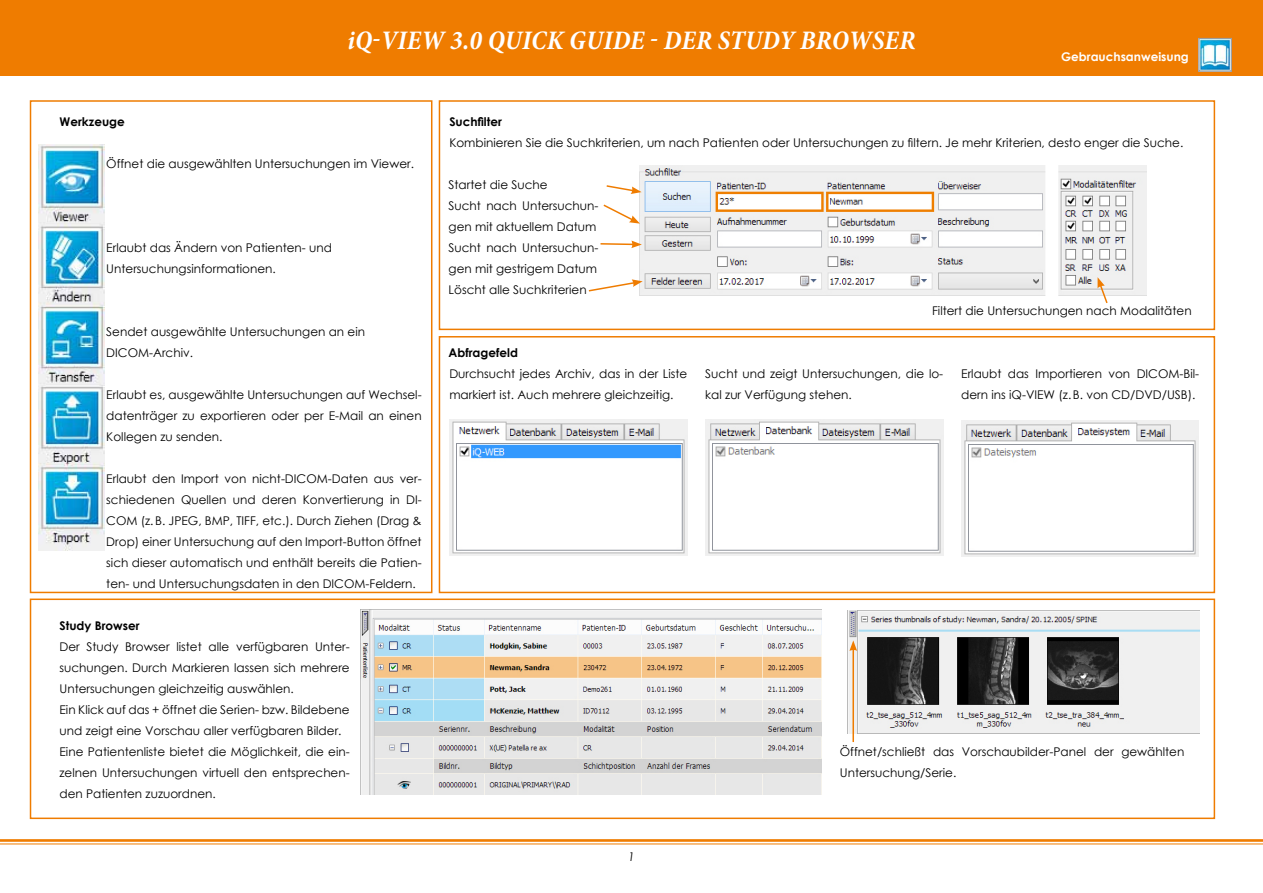
<style>
.page{position:relative;width:1263px;height:893px;background:#fff}
.page>*{position:absolute;margin:0;border:0;box-sizing:border-box;transform-origin:0 0}
.t1{font:italic 700 condensed 27px "Minion Pro";letter-spacing:.01em;color:#fff}
.t2{font:12px/21px "Century Gothic";color:#000}
.t3{font:700 12px "Century Gothic";color:#000}
.t4{font:700 12px "Century Gothic";color:#fff}
.t5{font:italic 12px "Century Gothic";color:#000}
</style>
<div class="page">
<div style="left:0;top:0;width:1263px;height:75px;background:#ef7c00"></div>
<hr style="left:0;top:839px;width:1263px;height:3px;background:#ef7c00">
<hr style="left:0;top:843px;width:1263px;height:1px;background:#ef7c00">
<div style="left:439px;top:100px;width:776px;height:230px;border:2px solid #ef7c00"></div>
<div style="left:30px;top:100px;width:402px;height:493px;border:2px solid #ef7c00"></div>
<div style="left:439px;top:336px;width:776px;height:257px;border:2px solid #ef7c00"></div>
<div style="left:30px;top:598px;width:1185px;height:221px;border:2px solid #ef7c00"></div>
<img style="left:639px;top:165px;width:507px;height:131px">
<svg style="left:588px;top:279px;width:55px;height:14px"></svg>
<svg style="left:600px;top:241px;width:42px;height:7px"></svg>
<svg style="left:603px;top:203px;width:37px;height:21px"></svg>
<svg style="left:606px;top:184px;width:36px;height:10px"></svg>
<svg style="left:1097px;top:277px;width:12px;height:26px"></svg>
<img style="left:449px;top:420px;width:238px;height:135px">
<img style="left:705px;top:420px;width:238px;height:136px">
<img style="left:961px;top:421px;width:238px;height:135px">
<img style="left:39px;top:144px;width:65px;height:406px">
<img style="left:360px;top:609px;width:462px;height:186px">
<img style="left:1200px;top:40px;width:30px;height:30px">
<div style="left:1198px;top:38px;width:34px;height:34px;border:1px solid #9c9c9d"></div>
<img style="left:847px;top:610px;width:352px;height:124px">
<hr style="left:852px;top:649px;width:2px;height:93px;background:#ef7c00">
<svg style="left:849px;top:640px;width:8px;height:11px"></svg>
<h1 class="t1" style="left:347px;top:22px;width:519px">IQ-VIEW 3.0 QUICK GUIDE - DER STUDY BROWSE</h1>
<h1 class="t1" style="left:899px;top:22px;width:18px">R</h1>
<p class="t4" style="left:1061px;top:47px;width:129px">Gebrauchsanweisung</p>
<p class="t3" style="left:60px;top:113px;width:67px">Werkzeuge</p>
<p class="t2" style="left:106px;top:153px;width:309px">Öffnet die ausgewählten Untersuchungen im Viewer.</p>
<p class="t2" style="left:106px;top:237px;width:227px">Erlaubt das Ändern von Patienten- und<br>Untersuchungsinformationen.</p>
<p class="t2" style="left:106px;top:321px;width:260px">Sendet ausgewählte Untersuchungen an ein<br>DICOM-Archiv.</p>
<p class="t2" style="left:106px;top:384px;width:317px;text-align:justify">Erlaubt es, ausgewählte Untersuchungen auf Wechsel&shy;datenträger zu exportieren oder per E-Mail an einen Kollegen zu senden.</p>
<p class="t2" style="left:106px;top:468px;width:317px;text-align:justify">Erlaubt den Import von nicht-DICOM-Daten aus ver&shy;schiedenen Quellen und deren Konvertierung in DI-COM (z.B. JPEG, BMP, TIFF, etc.). Durch Ziehen (Drag &amp; Drop) einer Untersuchung auf den Import-Button öffnet sich dieser automatisch und enthält bereits die Patien&shy;ten- und Untersuchungsdaten in den DICOM-Feldern.</p>
<p class="t3" style="left:60px;top:617px;width:82px">Study Browser</p>
<p class="t2" style="left:60px;top:636px;width:292px">Der Study Browser listet alle verfügbaren Unter&shy;suchungen. Durch Markieren lassen sich mehrere Untersuchungen gleichzeitig auswählen.<br>Ein Klick auf das + öffnet die Serien- bzw. Bildebene und zeigt eine Vorschau aller verfügbaren Bilder.<br>Eine Patientenliste bietet die Möglichkeit, die ein&shy;zelnen Untersuchungen virtuell den entsprechen&shy;den Patienten zuzuordnen.</p>
<p class="t3" style="left:449px;top:113px;width:54px">Suchfilter</p>
<p class="t2" style="left:449px;top:132px;width:735px">Kombinieren Sie die Suchkriterien, um nach Patienten oder Untersuchungen zu filtern. Je mehr Kriterien, desto enger die Suche.</p>
<p class="t2" style="left:449px;top:174px;width:151px">Startet die Suche<br>Sucht nach Untersuchun&shy;gen mit aktuellem Datum<br>Sucht nach Untersuchun&shy;gen mit gestrigem Datum<br>Löscht alle Suchkriterien</p>
<p class="t2" style="left:932px;top:300px;width:261px">Filtert die Untersuchungen nach Modalitäten</p>
<p class="t3" style="left:449px;top:344px;width:71px">Abfragefeld</p>
<p class="t2" style="left:449px;top:363px;width:239px">Durchsucht jedes Archiv, das in der Liste markiert ist. Auch mehrere gleichzeitig.</p>
<p class="t2" style="left:705px;top:363px;width:239px">Sucht und zeigt Untersuchungen, die lo&shy;kal zur Verfügung stehen.</p>
<p class="t2" style="left:961px;top:363px;width:239px">Erlaubt das Importieren von DICOM-Bil&shy;dern ins iQ-VIEW (z.B. von CD/DVD/USB).</p>
<p class="t5" style="left:628px;top:848px;width:8px">1</p>
<p class="t2" style="left:840px;top:741px;width:346px">Öffnet/schließt das Vorschaubilder-Panel der gewählten<br>Untersuchung/Serie.</p>
</div>
